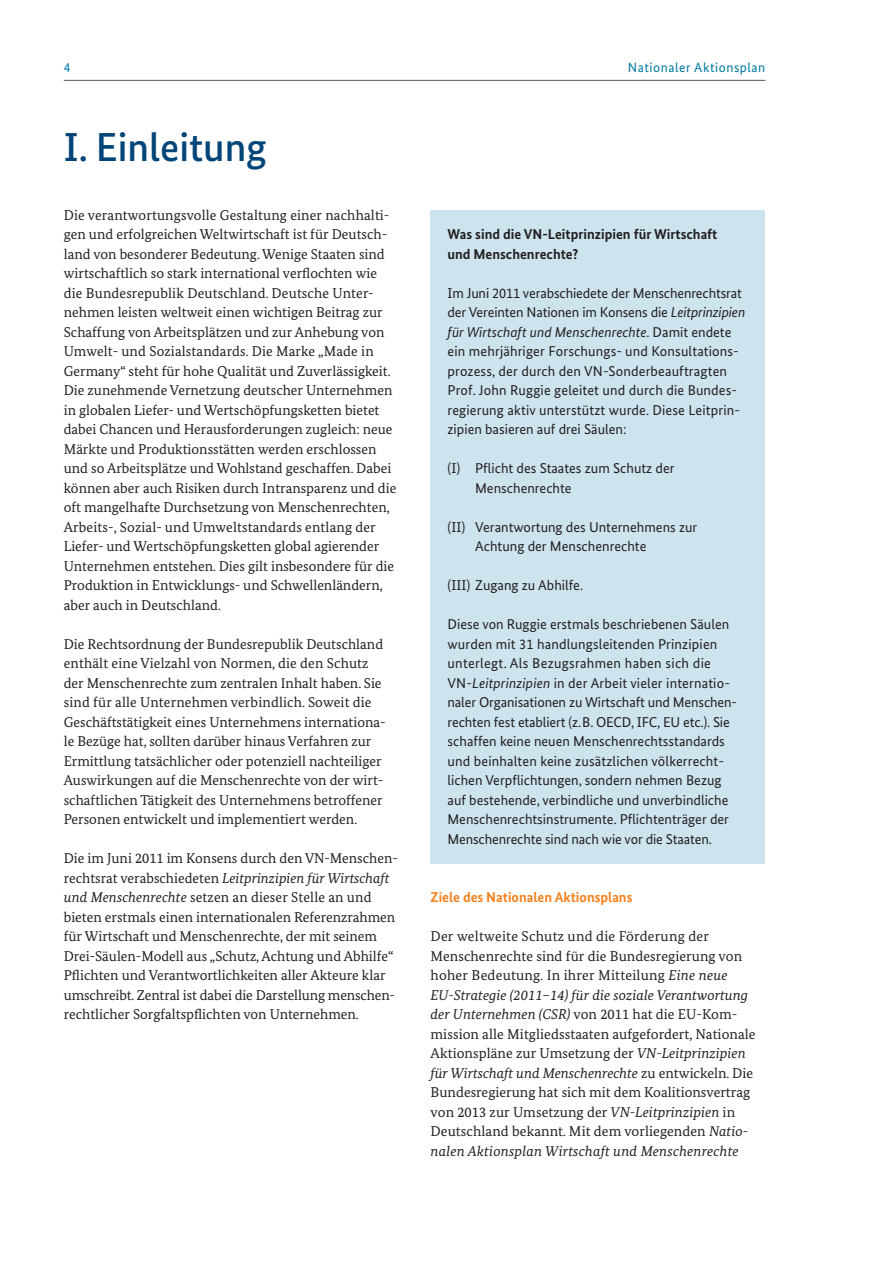
<style>
.page{position:relative;width:893px;height:1263px;background:#fff}
.page>*{position:absolute;margin:0;border:0;box-sizing:border-box;transform-origin:0 0}
.t1{font:500 40.5px "Bundes Sans";color:#004578}
.t2{font:14.25px/19.5px "Bundes Serif";color:#231f20}
.t3{font:14.25px/19.5px "Bundes Sans";color:#231f20}
.t4{font:700 14.25px/19.5px "Bundes Sans";color:#231f20}
.t5{font:700 14.25px "Bundes Sans";color:#f58220}
.t6{font:13.5px "Bundes Sans";letter-spacing:.04em;color:#0079a3}
.s1{font-style:italic}
</style>
<div class="page">
<hr style="left:64px;top:80px;width:701px;height:1px;background:#57585a">
<div style="left:431px;top:210px;width:334px;height:654px;background:#cde4ef"></div>
<p class="t6" style="left:64px;top:59px;width:8px">4</p>
<p class="t6" style="left:628px;top:59px;width:139px">Nationaler Aktionsplan</p>
<h1 class="t1" style="left:64px;top:123px;width:204px">I. Einleitung</h1>
<p class="t2" style="left:64px;top:205px;width:334px">Die verantwortungsvolle Gestaltung einer nachhalti&shy;gen und erfolgreichen Weltwirtschaft ist für Deutsch&shy;land von besonderer Bedeutung. Wenige Staaten sind wirtschaftlich so stark international verflochten wie die Bundesrepublik Deutschland. Deutsche Unter&shy;nehmen leisten weltweit einen wichtigen Beitrag zur Schaffung von Arbeitsplätzen und zur Anhebung von Umwelt- und Sozialstandards. Die Marke „Made in Germany“ steht für hohe Qualität und Zuverlässigkeit.<br>Die zunehmende Vernetzung deutscher Unternehmen in globalen Liefer- und Wertschöpfungsketten bietet dabei Chancen und Herausforderungen zugleich: neue Märkte und Produktionsstätten werden erschlossen und so Arbeitsplätze und Wohlstand geschaffen. Dabei können aber auch Risiken durch Intransparenz und die oft mangelhafte Durchsetzung von Menschenrechten, Arbeits-, Sozial- und Umweltstandards entlang der Liefer- und Wertschöpfungsketten global agierender Unternehmen entstehen. Dies gilt insbesondere für die Produktion in Entwicklungs- und Schwellenländern, aber auch in Deutschland.</p>
<p class="t2" style="left:64px;top:634px;width:323px">Die Rechtsordnung der Bundesrepublik Deutschland enthält eine Vielzahl von Normen, die den Schutz der Menschenrechte zum zentralen Inhalt haben. Sie sind für alle Unternehmen verbindlich. Soweit die Geschäftstätigkeit eines Unternehmens internationa&shy;le Bezüge hat, sollten darüber hinaus Verfahren zur Ermittlung tatsächlicher oder potenziell nachteiliger Auswirkungen auf die Menschenrechte von der wirt&shy;schaftlichen Tätigkeit des Unternehmens betroffener Personen entwickelt und implementiert werden.</p>
<p class="t2" style="left:64px;top:848px;width:336px">Die im Juni 2011 im Konsens durch den VN-Menschen&shy;rechtsrat verabschiedeten <span class="s1">Leitprinzipien für Wirtschaft und Menschenrechte</span> setzen an dieser Stelle an und bieten erstmals einen internationalen Referenzrahmen für Wirtschaft und Menschenrechte, der mit seinem Drei-Säulen-Modell aus „Schutz, Achtung und Abhilfe“ Pflichten und Verantwortlichkeiten aller Akteure klar umschreibt. Zentral ist dabei die Darstellung menschen&shy;rechtlicher Sorgfaltspflichten von Unternehmen.</p>
<p class="t4" style="left:448px;top:224px;width:271px">Was sind die VN-Leitprinzipien für Wirtschaft und Menschenrechte?</p>
<p class="t3" style="left:448px;top:283px;width:299px">Im Juni 2011 verabschiedete der Menschenrechtsrat der Vereinten Nationen im Konsens die <span class="s1">Leitprinzipien für Wirtschaft und Menschenrechte</span>. Damit endete ein mehrjähriger Forschungs- und Konsultations&shy;prozess, der durch den VN-Sonderbeauftragten Prof. John Ruggie geleitet und durch die Bundes&shy;regierung aktiv unterstützt wurde. Diese Leitprin&shy;zipien basieren auf drei Säulen:</p>
<p class="t3" style="left:475px;top:458px;width:201px;text-indent:-28px">(I) Pflicht des Staates zum Schutz der<br>Menschenrechte</p>
<p class="t3" style="left:475px;top:517px;width:224px;text-indent:-28px">(II) Verantwortung des Unternehmens zur<br>Achtung der Menschenrechte</p>
<p class="t3" style="left:448px;top:575px;width:137px">(III) Zugang zu Abhilfe.</p>
<p class="t3" style="left:448px;top:614px;width:291px">Diese von Ruggie erstmals beschriebenen Säulen wurden mit 31 handlungsleitenden Prinzipien unterlegt. Als Bezugsrahmen haben sich die VN-<span class="s1">Leitprinzipien</span> in der Arbeit vieler internatio&shy;naler Organisationen zu Wirtschaft und Menschen&shy;rechten fest etabliert (z.B. OECD, IFC, EU etc.). Sie schaffen keine neuen Menschenrechtsstandards und beinhalten keine zusätzlichen völkerrecht&shy;lichen Verpflichtungen, sondern nehmen Bezug auf bestehende, verbindliche und unverbindliche Menschenrechtsinstrumente. Pflichtenträger der Menschenrechte sind nach wie vor die Staaten.</p>
<p class="t5" style="left:431px;top:888px;width:203px">Ziele des Nationalen Aktionsplans</p>
<p class="t2" style="left:431px;top:926px;width:327px">Der weltweite Schutz und die Förderung der Menschenrechte sind für die Bundesregierung von hoher Bedeutung. In ihrer Mitteilung <span class="s1">Eine neue EU-Strategie (2011–14) für die soziale Verantwortung der Unternehmen (CSR)</span> von 2011 hat die EU-Kom&shy;mission alle Mitgliedsstaaten aufgefordert, Nationale Aktionspläne zur Umsetzung der <span class="s1">VN-Leitprinzipien für Wirtschaft und Menschenrechte</span> zu entwickeln. Die Bundesregierung hat sich mit dem Koalitionsvertrag von 2013 zur Umsetzung der <span class="s1">VN-Leitprinzipien</span> in Deutschland bekannt. Mit dem vorliegenden <span class="s1">Natio&shy;nalen Aktionsplan Wirtschaft und Menschenrechte</span></p>
</div>
